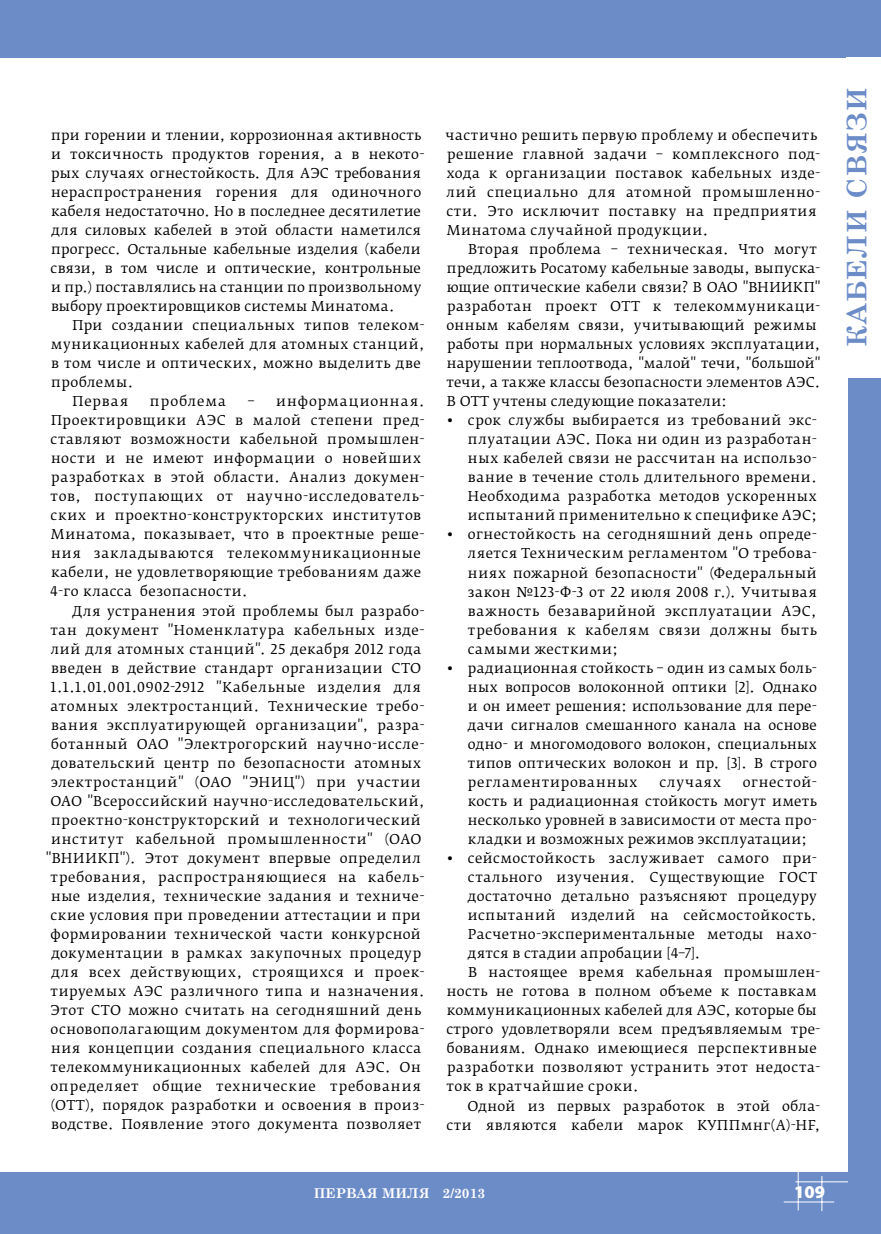
<style>
.page{position:relative;width:881px;height:1234px;background:#fff}
.page>*{position:absolute;margin:0;border:0;box-sizing:border-box;transform-origin:0 0}
.t1{font:700 27px "Century Schoolbook";letter-spacing:.05em;color:#6c8cc8}
.t2{font:900 18px "Myriad Pro";color:#fff}
.t3{font:13.5px/19px "Fedra Serif B Pro";letter-spacing:.035em;color:#000}
.t4{font:13.5px "Fedra Serif B Pro";letter-spacing:.015em;color:#000}
.t5{font:700 13.5px "Century Schoolbook";color:#fff}
.t6{font:13.5px "Fedra Serif B Pro";letter-spacing:.075em;color:#000}
.t7{font:13.5px "Fedra Serif B Pro";letter-spacing:.07em;color:#000}
</style>
<div class="page">
<div style="left:0;top:0;width:880px;height:57px;background:#6c8cc8"></div>
<div style="left:0;top:1172px;width:880px;height:61px;background:#6c8cc8"></div>
<hr style="left:783px;top:1201px;width:50px;height:1px;background:#fff">
<hr style="left:797px;top:1171px;width:1px;height:39px;background:#fff">
<hr style="left:821px;top:1175px;width:1px;height:35px;background:#fff">
<hr style="left:795px;top:1181px;width:85px;height:1px;background:#fff">
<div style="left:847px;top:0;width:33px;height:1233px;background:#6c8cc8"></div>
<div style="left:846px;top:57px;width:34px;height:320px;background:#fff"></div>
<p class="t3" style="left:51px;top:125px;width:375px">при горении и тлении, коррозионная активность и токсичность продуктов горения, а в некото&shy;рых случаях огнестойкость. Для АЭС требования нераспространения горения для одиночного кабеля недостаточно. Но в последнее десятилетие для силовых кабелей в этой области наметился прогресс. Остальные кабельные изделия (кабели связи, в том числе и оптические, контрольные и пр.) поставлялись на станции по произвольному выбору проектировщиков системы Минатома.</p>
<p class="t3" style="left:72px;top:315px;width:353px">При создании специальных типов телеком-</p>
<p class="t3" style="left:51px;top:334px;width:375px">муникационных кабелей для атомных станций,</p>
<p class="t3" style="left:51px;top:354px;width:371px">в том числе и оптических, можно выделить две</p>
<p class="t3" style="left:51px;top:373px;width:84px">проблемы.</p>
<p class="t3" style="left:72px;top:392px;width:57px">Первая</p>
<p class="t6" style="left:150px;top:393px;width:78px">проблема</p>
<p class="t3" style="left:50px;top:392px;width:375px;text-indent:197px">– информационная.<br>Проектировщики АЭС в малой степени пред&shy;ставляют возможности кабельной промышлен&shy;ности и не имеют информации о новейших разработках в этой области. Анализ докумен&shy;тов, поступающих от научно-исследователь&shy;ских и проектно-конструкторских институтов Минатома, показывает, что в проектные реше&shy;ния закладываются телекоммуникационные кабели, не удовлетворяющие требованиям даже 4-го класса безопасности.</p>
<p class="t3" style="left:46px;top:601px;width:380px;text-align:right">Для устранения этой проблемы был разрабо&shy;тан документ "Номенклатура кабельных изде&shy;лий для атомных станций". 25 декабря 2012 года введен в действие стандарт организации СТО 1.1.1.01.001.0902-2912 "Кабельные изделия для атомных электростанций. Технические требо&shy;вания эксплуатирующей организации", разра&shy;ботанный ОАО "Электрогорский научно-иссле&shy;довательский центр по безопасности атомных электростанций" (ОАО "ЭНИЦ") при участии ОАО "Всероссийский научно-исследовательский, проектно-конструкторский и технологический институт кабельной промышленности" (ОАО "ВНИИКП"). Этот документ впервые определил требования, распространяющиеся на кабель&shy;ные изделия, технические задания и техниче&shy;ские условия при проведении аттестации и при формировании технической части конкурсной документации в рамках закупочных процедур для всех действующих, строящихся и проек&shy;тируемых АЭС различного типа и назначения.<br>Этот СТО можно считать на сегодняшний день основополагающим документом для формирова&shy;ния концепции создания специального класса телекоммуникационных кабелей для АЭС. Он определяет общие технические требования (ОТТ), порядок разработки и освоения в произ&shy;водстве. Появление этого документа позволяет</p>
<p class="t3" style="left:445px;top:125px;width:376px">частично решить первую проблему и обеспечить решение главной задачи – комплексного под&shy;хода к организации поставок кабельных изде&shy;лий специально для атомной промышленно&shy;сти. Это исключит поставку на предприятия Минатома случайной продукции.</p>
<p class="t3" style="left:446px;top:239px;width:375px;text-indent:22px">Вторая проблема – техническая. Что могут предложить Росатому кабельные заводы, выпуска&shy;ющие оптические кабели связи? В ОАО "ВНИИКП" разработан проект ОТТ к телекоммуникаци&shy;онным кабелям связи, учитывающий режимы работы при нормальных условиях эксплуатации, нарушении теплоотвода, "малой" течи, "большой" течи, а также классы безопасности элементов АЭС.<br>В ОТТ учтены следующие показатели:</p>
<p class="t3" style="left:468px;top:411px;width:350px;text-align:justify;text-indent:-21px">• срок службы выбирается из требований экс&shy;плуатации АЭС. Пока ни один из разработан&shy;ных кабелей связи не рассчитан на использо&shy;вание в течение столь длительного времени.<br>Необходима разработка методов ускоренных испытаний применительно к специфике АЭС;</p>
<p class="t3" style="left:468px;top:525px;width:350px;text-align:justify;text-indent:-21px">• огнестойкость на сегодняшний день опреде&shy;ляется Техническим регламентом "О требова&shy;ниях пожарной безопасности" (Федеральный закон №123-Ф-3 от 22 июля 2008 г.). Учитывая важность безаварийной эксплуатации АЭС, требования к кабелям связи должны быть самыми жесткими;</p>
<p class="t3" style="left:468px;top:658px;width:350px;text-align:justify;text-indent:-21px">• радиационная стойкость – один из самых боль&shy;ных вопросов волоконной оптики [2]. Однако и он имеет решения: использование для пере&shy;дачи сигналов смешанного канала на основе одно- и многомодового волокон, специальных типов оптических волокон и пр. [3]. В строго регламентированных</p>
<p class="t3" style="left:468px;top:772px;width:350px;text-align:justify;text-indent:275px">огнестой&shy;кость и радиационная стойкость могут иметь несколько уровней в зависимости от места про&shy;кладки и возможных режимов эксплуатации;</p>
<p class="t3" style="left:446px;top:848px;width:371px">• сейсмостойкость заслуживает самого при-</p>
<p class="t3" style="left:468px;top:867px;width:350px">стального изучения. Существующие ГОСТ</p>
<p class="t3" style="left:468px;top:886px;width:350px">достаточно детально разъясняют процедуру</p>
<p class="t3" style="left:468px;top:905px;width:350px">испытаний изделий на сейсмостойкость.</p>
<p class="t3" style="left:468px;top:924px;width:350px">Расчетно-экспериментальные методы нахо-</p>
<p class="t3" style="left:468px;top:943px;width:234px">дятся в стадии апробации [4–7].</p>
<p class="t3" style="left:468px;top:962px;width:353px">В настоящее время кабельная промышлен-</p>
<p class="t3" style="left:446px;top:981px;width:371px">ность не готова в полном объеме к поставкам</p>
<p class="t4" style="left:446px;top:1001px;width:371px">коммуникационных кабелей для АЭС, которые бы</p>
<p class="t3" style="left:446px;top:1019px;width:375px">строго удовлетворяли всем предъявляемым тре-</p>
<p class="t3" style="left:446px;top:1038px;width:371px">бованиям. Однако имеющиеся перспективные</p>
<p class="t3" style="left:447px;top:1057px;width:374px">разработки позволяют устранить этот недоста-</p>
<p class="t3" style="left:446px;top:1076px;width:194px">ток в кратчайшие сроки.</p>
<p class="t3" style="left:467px;top:1095px;width:354px">Одной из первых разработок в этой обла-</p>
<p class="t3" style="left:446px;top:1114px;width:375px">сти являются кабели марок КУППмнг(А)-HF,</p>
<p class="t7" style="left:659px;top:773px;width:63px">случаях</p>
<p class="t5" style="left:314px;top:1181px;width:173px">ПЕРВАЯ МИЛЯ 2/2013</p>
<h2 class="t2" style="left:794px;top:1181px;width:32px">109</h2>
<h1 class="t1" style="left:835px;top:347px;width:256px;rotate:-90deg">кабели связи</h1>
</div>
